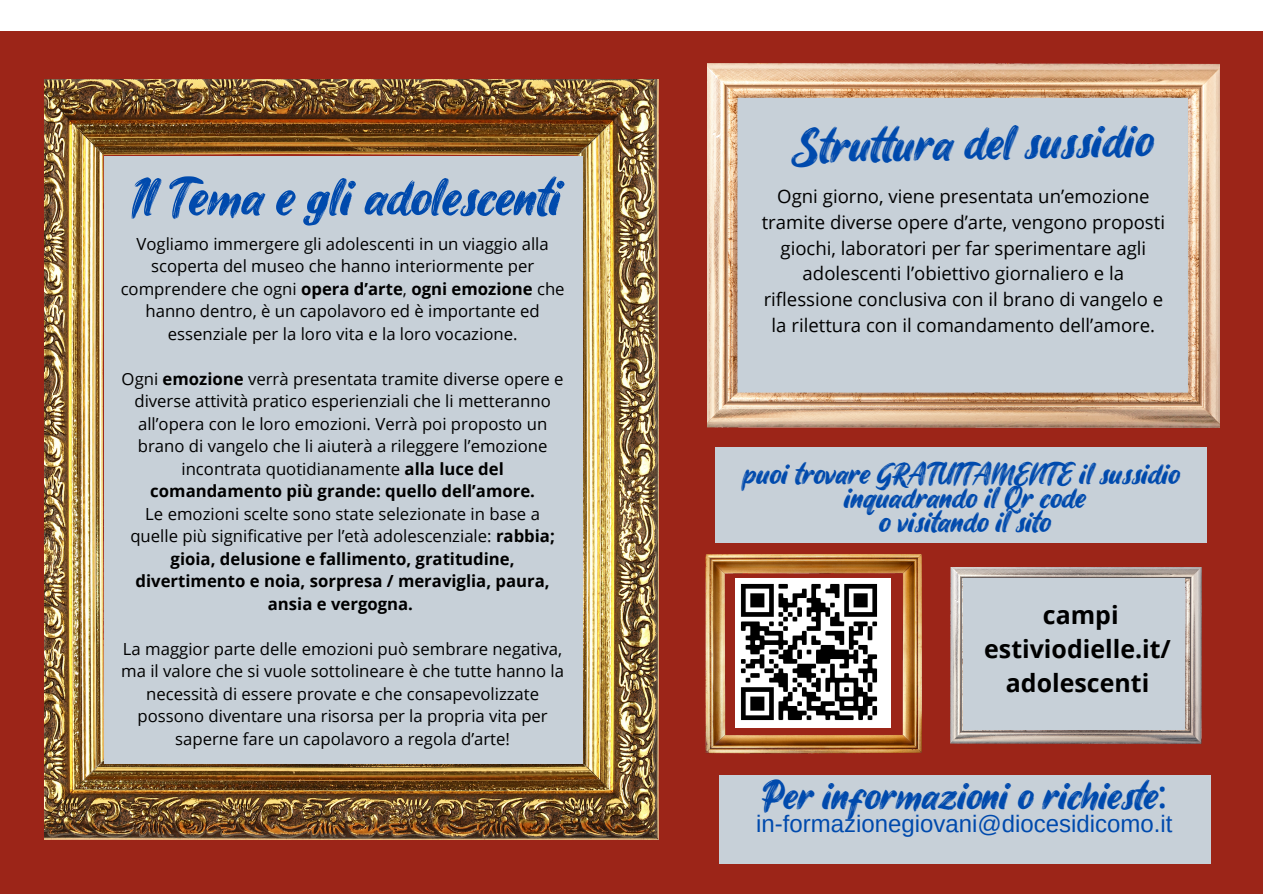
<style>
.page{position:relative;width:1263px;height:894px;background:#fff}
.page>*{position:absolute;margin:0;border:0;box-sizing:border-box;transform-origin:0 0}
.t1{font:51px "James Stroker";color:#004aad}
.t2{font:46.5px "James Stroker";color:#004aad}
.t3{font:39px "James Stroker";color:#004aad}
.t4{font:28.95px "James Stroker";color:#004aad}
.t5{font:700 24.9px "Open Sans";color:#000}
.t6{font:24px "Arimo";color:#004aad}
.t7{font:18.6px/25.7px "Open Sans";color:#000;text-align:center}
.t8{font:16.65px/22.5px "Open Sans";color:#000;text-align:center}
.t9{font:700 16.65px/22.5px "Open Sans";color:#000;text-align:center}
.s1{font-weight:700}
.s2{font-weight:400}
.s3{font-family:"Noto Sans"}
</style>
<div class="page">
<div style="left:0;top:31px;width:1263px;height:862px;background:#9c2518"></div>
<img style="left:45px;top:80px;width:614px;height:759px">
<div style="left:104px;top:156px;width:478px;height:607px;background:#c7d0d8"></div>
<img style="left:708px;top:63px;width:511px;height:365px">
<img style="left:705px;top:554px;width:217px;height:200px">
<img style="left:736px;top:578px;width:155px;height:149px">
<img style="left:950px;top:567px;width:252px;height:176px">
<div style="left:715px;top:446px;width:492px;height:96px;background:#c7d0d8"></div>
<div style="left:719px;top:775px;width:491px;height:88px;background:#c7d0d8"></div>
<div style="left:963px;top:577px;width:222px;height:152px;background:#c7d0d8"></div>
<p class="t1" style="left:131px;top:175px;width:430px">Il Tema e gli adolescenti</p>
<p class="t8" style="left:121px;top:232px;width:445px">Vogliamo immergere gli adolescenti in un viaggio alla scoperta del museo che hanno interiormente per comprendere che ogni <span class="s1">opera d’arte</span>, <span class="s1">ogni emozione</span> che hanno dentro, è un capolavoro ed è importante ed essenziale per la loro vita e la loro vocazione.</p>
<p class="t8" style="left:122px;top:367px;width:443px">Ogni <span class="s1">emozione</span> verrà presentata tramite diverse opere e diverse attività pratico esperienziali che li metteranno all’opera con le loro emozioni. Verrà poi proposto un brano di vangelo che li aiuterà a rileggere l’emozione incontrata quotidianamente <span class="s1">alla luce del comandamento più grande: quello dell’amore.</span></p>
<p class="t9" style="left:130px;top:502px;width:426px"><span class="s2">Le emozioni scelte sono state selezionate in base a quelle più significative per l’età adolescenziale:</span> rabbia; gioia, delusione e fallimento, gratitudine, divertimento e noia, sorpresa / meraviglia, paura, ansia e vergogna.</p>
<p class="t8" style="left:121px;top:637px;width:444px">La maggior parte delle emozioni può sembrare negativa, ma il valore che si vuole sottolineare è che tutte hanno la necessità di essere provate e che consapevolizzate possono diventare una risorsa per la propria vita per saperne fare un capolavoro a regola d’arte!</p>
<p class="t2" style="left:791px;top:126px;width:363px;rotate:-1deg">Struttura del sussidio</p>
<p class="t7" style="left:762px;top:183px;width:405px">Ogni giorno, viene presentata un’emozione tramite diverse opere d’arte, vengono proposti giochi, laboratori per far sperimentare agli adolescenti l’obiettivo giornaliero e la riflessione conclusiva con il brano di vangelo e la rilettura con il comandamento dell’amore.</p>
<p class="t4" style="left:742px;top:461px;width:439px">puoi trovare GRATUITAMENTE il sussidio</p>
<p class="t4" style="left:843px;top:485px;width:243px">inquadrando il Qr code</p>
<p class="t4" style="left:878px;top:509px;width:173px">o visitando il sito</p>
<p class="t5" style="left:1043px;top:597px;width:77px">campi</p>
<p class="t5" style="left:984px;top:631px;width:188px">estiviodielle.it/</p>
<p class="t5" style="left:1006px;top:665px;width:145px">adolescenti</p>
<p class="t3" style="left:761px;top:778px;width:408px">Per informazioni o richieste<span class="s3">:</span></p>
<p class="t6" style="left:756px;top:809px;width:418px">in-formazionegiovani@diocesidicomo.it</p>
</div>
